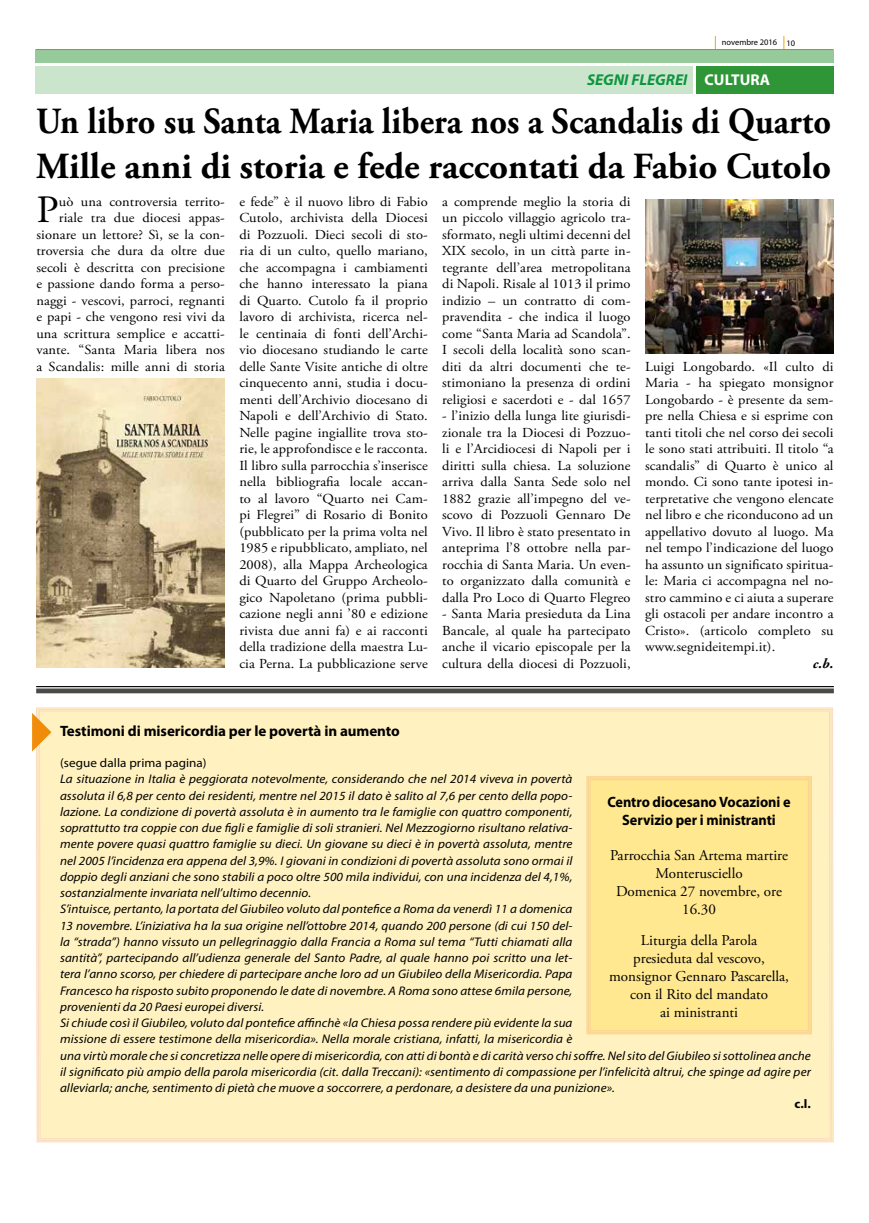
<style>
.page{position:relative;width:869px;height:1223px;background:#fff}
.page>*{position:absolute;margin:0;border:0;box-sizing:border-box;transform-origin:0 0}
.t1{font:38.62px "Adobe Garamond Pro";color:#000;scale:1.05 1}
.t2{font:700 36.75px/44.2px "Adobe Garamond Pro";color:#000;scale:.93 1}
.t3{font:italic 700 15.75px "Myriad Pro";color:#009641}
.t4{font:15px/18px "Adobe Garamond Pro";color:#000;text-align:center}
.t5{font:700 15px/18px "Myriad Pro";letter-spacing:-.005em;color:#000;text-align:center;scale:.95 1}
.t6{font:700 15px "Myriad Pro";letter-spacing:-.005em;color:#000}
.t7{font:13.75px/16.5px "Adobe Garamond Pro";letter-spacing:.005em;color:#000;text-align:justify;scale:1.05 1}
.t8{font:italic 700 13.75px "Adobe Garamond Pro";color:#000;scale:1.05 1}
.t9{font:italic 12.5px/16.2px "Myriad Pro";letter-spacing:.005em;color:#000;scale:1.05 1}
.t10{font:12.5px "Myriad Pro";letter-spacing:.005em;color:#000;scale:1.05 1}
.t11{font:700 12.5px "Myriad Pro";color:#000;scale:1.05 1}
.t12{font:8.5px "Myriad Pro";color:#000}
.s1{font-style:normal;font-size:15.62px;color:#fff}
</style>
<div class="page">
<svg style="left:783px;top:36px;width:1px;height:13px"></svg>
<svg style="left:714px;top:36px;width:1px;height:13px"></svg>
<hr style="left:36px;top:686px;width:797px;height:1px;background:#000">
<div style="left:36px;top:688px;width:797px;height:5px;background:#4a4a49"></div>
<div style="left:696px;top:67px;width:137px;height:27px;background:#2f9638"></div>
<div style="left:35px;top:67px;width:657px;height:27px;background:#cbe5cd"></div>
<div style="left:35px;top:49px;width:798px;height:14px;background:#97ca9b"></div>
<img style="left:36px;top:378px;width:189px;height:290px">
<img style="left:645px;top:199px;width:188px;height:154px">
<svg style="left:37px;top:691px;width:794px;height:449px"></svg>
<div style="left:39px;top:710px;width:791px;height:429px;background:#fff2c0"></div>
<svg style="left:32px;top:713px;width:19px;height:38px"></svg>
<div style="left:586px;top:776px;width:225px;height:258px;background:#ffe890"></div>
<p class="t12" style="left:721px;top:37px;width:75px">novembre 2016 10</p>
<p class="t3" style="left:587px;top:69px;width:184px">SEGNI FLEGREI <span class="s1">CULTURA</span></p>
<h2 class="t2" style="left:36px;top:100px;width:855px">Un libro su Santa Maria libera nos a Scandalis di Quarto<br>Mille anni di storia e fede raccontati da Fabio Cutolo</h2>
<p class="t7" style="left:36px;top:193px;width:181px;text-align:right">uò una controversia territo&shy;riale tra due diocesi appas&shy;sionare un lettore? Sì, se la con&shy;troversia che dura da oltre due secoli è descritta con precisione e passione dando forma a perso&shy;naggi - vescovi, parroci, regnanti e papi - che vengono resi vivi da una scrittura semplice e accatti&shy;vante. “Santa Maria libera nos a Scandalis: mille anni di storia</p>
<p class="t7" style="left:239px;top:193px;width:181px">e fede” è il nuovo libro di Fabio Cutolo, archivista della Diocesi di Pozzuoli. Dieci secoli di sto&shy;ria di un culto, quello mariano, che accompagna i cambiamenti che hanno interessato la piana di Quarto. Cutolo fa il proprio lavoro di archivista, ricerca nel&shy;le centinaia di fonti dell’Archi&shy;vio diocesano studiando le carte delle Sante Visite antiche di oltre cinquecento anni, studia i docu&shy;menti dell’Archivio diocesano di Napoli e dell’Archivio di Stato.<br>Nelle pagine ingiallite trova sto&shy;rie, le approfondisce e le racconta.<br>Il libro sulla parrocchia s’inserisce nella bibliografia locale accan&shy;to al lavoro “Quarto nei Cam&shy;pi Flegrei” di Rosario di Bonito (pubblicato per la prima volta nel 1985 e ripubblicato, ampliato, nel 2008), alla Mappa Archeologica di Quarto del Gruppo Archeolo&shy;gico Napoletano (prima pubbli&shy;cazione negli anni ’80 e edizione rivista due anni fa) e ai racconti della tradizione della maestra Lu&shy;cia Perna. La pubblicazione serve</p>
<p class="t7" style="left:442px;top:193px;width:181px">a comprende meglio la storia di un piccolo villaggio agricolo tra&shy;sformato, negli ultimi decenni del XIX secolo, in un città parte in&shy;tegrante dell’area metropolitana di Napoli. Risale al 1013 il primo indizio – un contratto di com&shy;pravendita - che indica il luogo come “Santa Maria ad Scandola”.<br>I secoli della località sono scan&shy;diti da altri documenti che te&shy;stimoniano la presenza di ordini religiosi e sacerdoti e - dal 1657</p>
<h1 class="t1" style="left:36px;top:187px;width:23px">P</h1>
<p class="t7" style="left:442px;top:408px;width:181px">- l’inizio della lunga lite giurisdi&shy;zionale tra la Diocesi di Pozzuo&shy;li e l’Arcidiocesi di Napoli per i diritti sulla chiesa. La soluzione arriva dalla Santa Sede solo nel 1882 grazie all’impegno del ve&shy;scovo di Pozzuoli Gennaro De Vivo. Il libro è stato presentato in anteprima l’8 ottobre nella par&shy;rocchia di Santa Maria. Un even&shy;to organizzato dalla comunità e dalla Pro Loco di Quarto Flegreo</p>
<p class="t7" style="left:442px;top:606px;width:181px">- Santa Maria presieduta da Lina Bancale, al quale ha partecipato anche il vicario episcopale per la cultura della diocesi di Pozzuoli,</p>
<p class="t7" style="left:644px;top:358px;width:181px">Luigi Longobardo. «Il culto di Maria - ha spiegato monsignor Longobardo - è presente da sem&shy;pre nella Chiesa e si esprime con tanti titoli che nel corso dei secoli le sono stati attribuiti. Il titolo “a scandalis” di Quarto è unico al mondo. Ci sono tante ipotesi in&shy;terpretative che vengono elencate nel libro e che riconducono ad un appellativo dovuto al luogo. Ma nel tempo l’indicazione del luogo ha assunto un significato spiritua&shy;le: Maria ci accompagna nel no&shy;stro cammino e ci aiuta a superare gli ostacoli per andare incontro a Cristo». (articolo completo su www.segnideitempi.it).</p>
<p class="t8" style="left:812px;top:655px;width:21px">c.b.</p>
<p class="t6" style="left:60px;top:721px;width:341px">Testimoni di misericordia per le povertà in aumento</p>
<p class="t10" style="left:60px;top:755px;width:141px">(segue dalla prima pagina)</p>
<p class="t9" style="left:60px;top:770px;width:716px">La situazione in Italia è peggiorata notevolmente, considerando che nel 2014 viveva in povertà<br>assoluta il 6,8 per cento dei residenti, mentre nel 2015 il dato è salito al 7,6 per cento della popo-<br>lazione. La condizione di povertà assoluta è in aumento tra le famiglie con quattro componenti,<br>soprattutto tra coppie con due figli e famiglie di soli stranieri. Nel Mezzogiorno risultano relativa-<br>mente povere quasi quattro famiglie su dieci. Un giovane su dieci è in povertà assoluta, mentre<br>nel 2005 l’incidenza era appena del 3,9%. I giovani in condizioni di povertà assoluta sono ormai il<br>doppio degli anziani che sono stabili a poco oltre 500 mila individui, con una incidenza del 4,1%,<br>sostanzialmente invariata nell’ultimo decennio.<br>S’intuisce, pertanto, la portata del Giubileo voluto dal pontefice a Roma da venerdì 11 a domenica<br>13 novembre. L’iniziativa ha la sua origine nell’ottobre 2014, quando 200 persone (di cui 150 del-<br>la “strada”) hanno vissuto un pellegrinaggio dalla Francia a Roma sul tema “Tutti chiamati alla<br>santità”, partecipando all’udienza generale del Santo Padre, al quale hanno poi scritto una let-<br>tera l’anno scorso, per chiedere di partecipare anche loro ad un Giubileo della Misericordia. Papa<br>Francesco ha risposto subito proponendo le date di novembre. A Roma sono attese 6mila persone,<br>provenienti da 20 Paesi europei diversi.<br>Si chiude così il Giubileo, voluto dal pontefice affinchè «la Chiesa possa rendere più evidente la sua<br>missione di essere testimone della misericordia». Nella morale cristiana, infatti, la misericordia è<br>una virtù morale che si concretizza nelle opere di misericordia, con atti di bontà e di carità verso chi soffre. Nel sito del Giubileo si sottolinea anche il significato più ampio della parola misericordia (cit. dalla Treccani): «sentimento di compassione per l’infelicità altrui, che spinge ad agire per alleviarla; anche, sentimento di pietà che muove a soccorrere, a perdonare, a desistere da una punizione».</p>
<p class="t11" style="left:794px;top:1096px;width:17px">c.l.</p>
<p class="t5" style="left:607px;top:793px;width:194px">Centro diocesano Vocazioni e<br>Servizio per i ministranti</p>
<p class="t4" style="left:609px;top:846px;width:179px">Parrocchia San Artema martire<br>Monterusciello<br>Domenica 27 novembre, ore<br>16.30</p>
<p class="t4" style="left:609px;top:931px;width:181px">Liturgia della Parola<br>presieduta dal vescovo, monsignor Gennaro Pascarella, con il Rito del mandato<br>ai ministranti</p>
</div>
